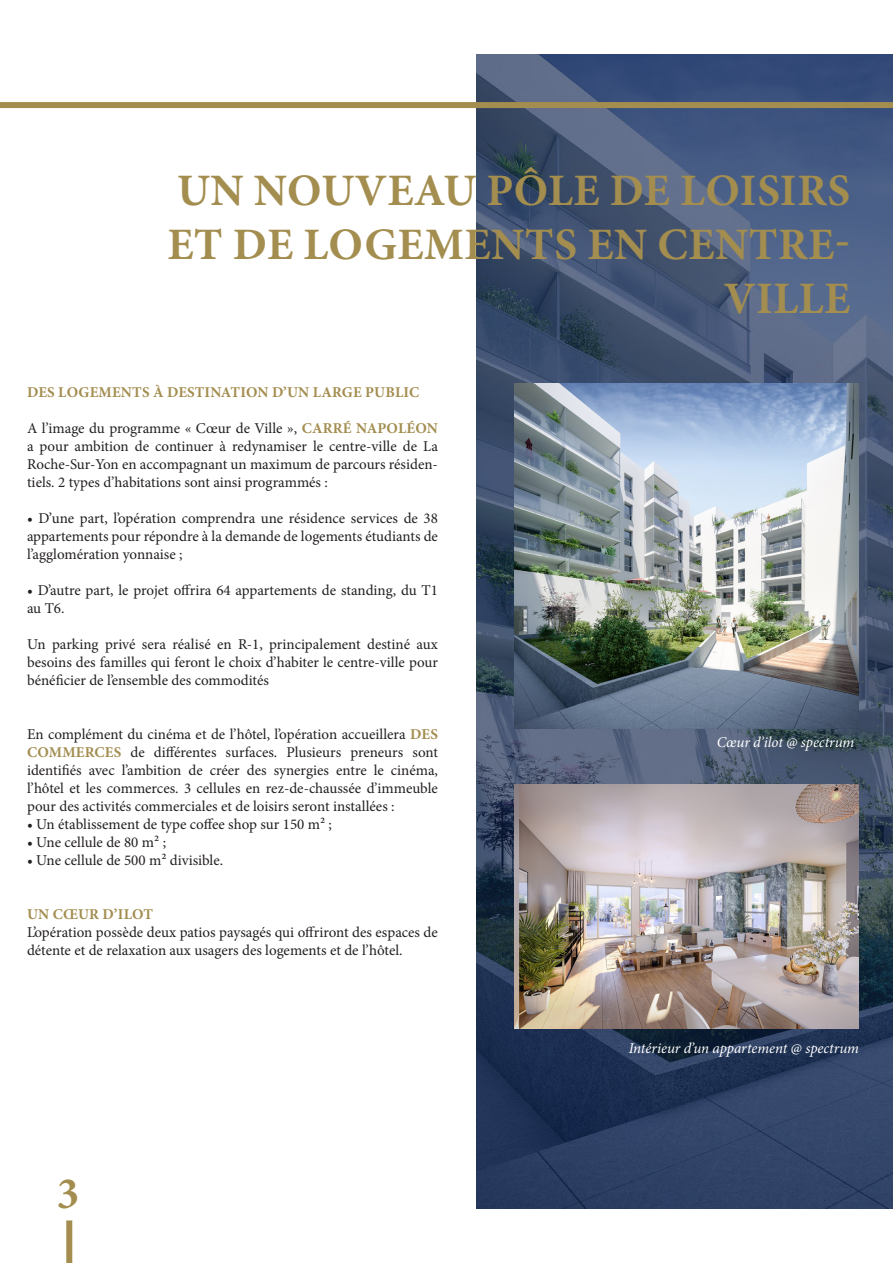
<style>
.page{position:relative;width:893px;height:1263px;background:#fff}
.page>*{position:absolute;margin:0;border:0;box-sizing:border-box;transform-origin:0 0}
.t1{font:700 45px/54px "Minion Pro";letter-spacing:.01em;color:#a38d4f;text-align:right}
.t2{font:15px/18px "Minion Pro";color:#231f20;text-align:justify}
.t3{font:italic 15px "Minion Pro";letter-spacing:-.005em;color:#fff}
.t4{font:700 15px "Minion Pro";letter-spacing:.01em;color:#a38d4f}
.s1{font-weight:700;color:#a38d4f}
</style>
<div class="page">
<img style="left:476px;top:54px;width:417px;height:1155px">
<div style="left:0;top:102px;width:893px;height:6px;background:#a38d4f"></div>
<div style="left:66px;top:1220px;width:6px;height:43px;background:#a38d4f"></div>
<img style="left:514px;top:384px;width:345px;height:344px">
<img style="left:514px;top:784px;width:345px;height:244px">
<p class="t1" style="left:167px;top:163px;width:684px">UN NOUVEAU PÔLE DE LOISIRS<br>ET DE LOGEMENTS EN CENTRE-<br>VILLE</p>
<p class="t4" style="left:27px;top:382px;width:394px">DES LOGEMENTS À DESTINATION D’UN LARGE PUBLIC</p>
<p class="t2" style="left:27px;top:419px;width:412px">A l’image du programme « Cœur de Ville », <span class="s1">CARRÉ NAPOLÉON </span>a pour ambition de continuer à redynamiser le centre-ville de La Roche-Sur-Yon en accompagnant un maximum de parcours résiden&shy;tiels. 2 types d’habitations sont ainsi programmés :</p>
<p class="t2" style="left:27px;top:509px;width:412px">• D’une part, l’opération comprendra une résidence services de 38 appartements pour répondre à la demande de logements étudiants de l’agglomération yonnaise ;</p>
<p class="t2" style="left:27px;top:581px;width:412px">• D’autre part, le projet offrira 64 appartements de standing, du T1 au T6.</p>
<p class="t2" style="left:27px;top:635px;width:412px">Un parking privé sera réalisé en R-1, principalement destiné aux besoins des familles qui feront le choix d’habiter le centre-ville pour bénéficier de l’ensemble des commodités</p>
<p class="t2" style="left:27px;top:725px;width:412px">En complément du cinéma et de l’hôtel, l’opération accueillera <span class="s1">DES COMMERCES</span> de différentes surfaces. Plusieurs preneurs sont identifiés avec l’ambition de créer des synergies entre le cinéma, l’hôtel et les commerces. 3 cellules en rez-de-chaussée d’immeuble pour des activités commerciales et de loisirs seront installées :</p>
<p class="t2" style="left:27px;top:815px;width:307px">• Un établissement de type coffee shop sur 150 m² ;</p>
<p class="t2" style="left:27px;top:833px;width:141px">• Une cellule de 80 m² ;</p>
<p class="t2" style="left:27px;top:851px;width:198px">• Une cellule de 500 m² divisible.</p>
<p class="t4" style="left:27px;top:904px;width:127px">UN CŒUR D’ILOT</p>
<p class="t2" style="left:27px;top:923px;width:412px">L’opération possède deux patios paysagés qui offriront des espaces de détente et de relaxation aux usagers des logements et de l’hôtel.</p>
<p class="t1" style="left:57px;top:1166px;width:24px">3</p>
<p class="t3" style="left:717px;top:731px;width:139px">Cœur d’ilot @ spectrum</p>
<p class="t3" style="left:629px;top:1038px;width:232px">Intérieur d’un appartement @ spectrum</p>
</div>
